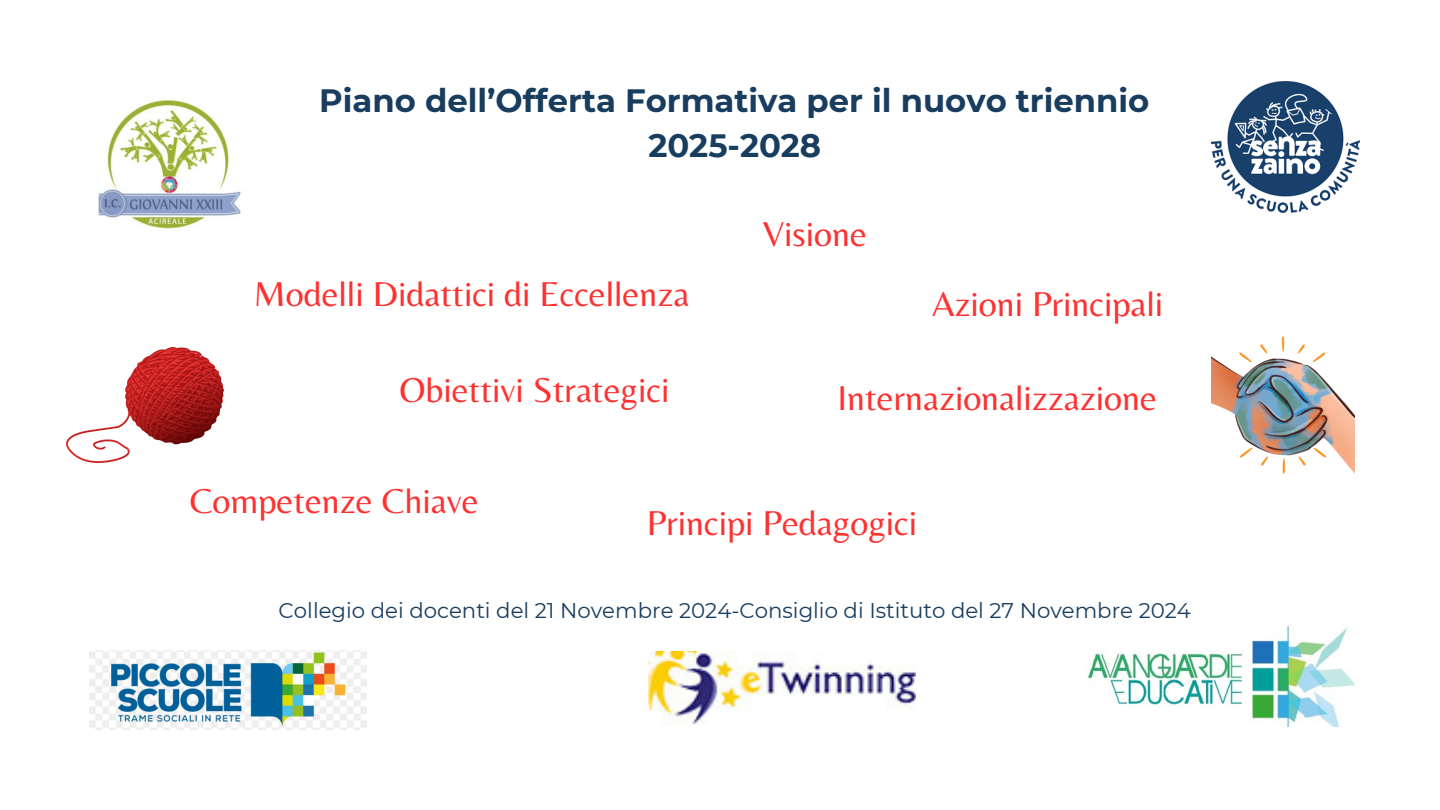
<style>
.page{position:relative;width:1440px;height:810px;background:#fff}
.page>*{position:absolute;margin:0;border:0;box-sizing:border-box;transform-origin:0 0}
.t1{font:35.9px "Belleza";color:#ff3131}
.t2{font:700 32.3px/45px "Montserrat";color:#193d5f;text-align:center}
.t3{font:21.3px "Montserrat";color:#193d5f}
</style>
<div class="page">
<img style="left:98px;top:99px;width:143px;height:130px">
<img style="left:1211px;top:81px;width:148px;height:131px">
<img style="left:89px;top:650px;width:278px;height:79px">
<img style="left:648px;top:651px;width:267px;height:74px">
<img style="left:1087px;top:626px;width:269px;height:101px">
<img style="left:67px;top:347px;width:156px;height:116px">
<img style="left:1211px;top:337px;width:144px;height:137px">
<h1 class="t2" style="left:319px;top:77px;width:832px">Piano dell’Offerta Formativa per il nuovo triennio<br>2025-2028</h1>
<h1 class="t1" style="left:763px;top:213px;width:106px">Visione</h1>
<p class="t1" style="left:254px;top:273px;width:437px">Modelli Didattici di Eccellenza</p>
<p class="t1" style="left:932px;top:283px;width:233px">Azioni Principali</p>
<p class="t1" style="left:399px;top:369px;width:272px">Obiettivi Strategici</p>
<p class="t1" style="left:837px;top:377px;width:321px">Internazionalizzazione</p>
<p class="t1" style="left:190px;top:480px;width:290px">Competenze Chiave</p>
<p class="t1" style="left:647px;top:502px;width:272px">Principi Pedagogici</p>
<h1 class="t3" style="left:279px;top:597px;width:914px">Collegio dei docenti del 21 Novembre 2024-Consiglio di Istituto del 27 Novembre 2024</h1>
</div>
